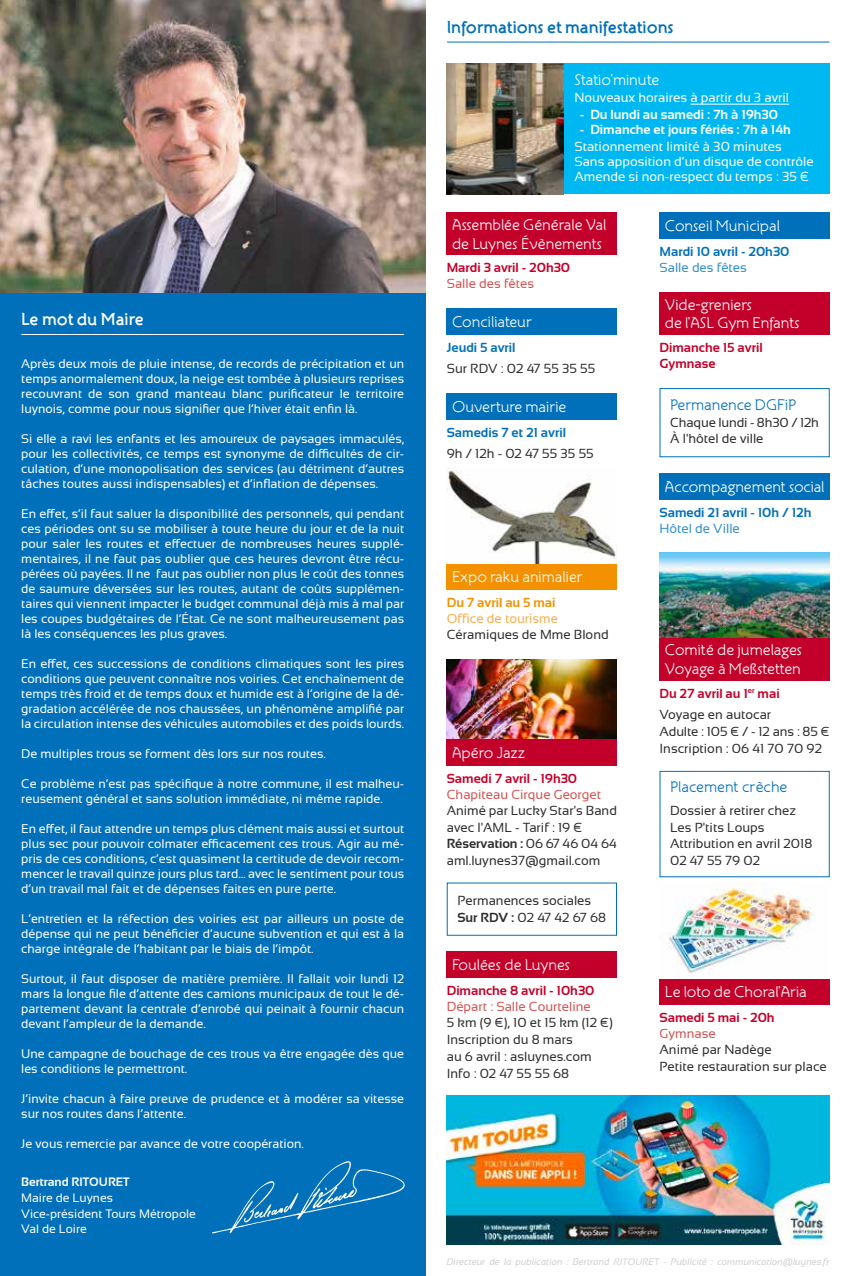
<style>
.page{position:relative;width:851px;height:1276px;background:#fff}
.page>*{position:absolute;margin:0;border:0;box-sizing:border-box;transform-origin:0 0}
.t1{font:700 16.8px "Atelier Sans ITC Std";letter-spacing:-.01em;color:#0070ba}
.t2{font:700 16.8px "Atelier Sans ITC Std";letter-spacing:-.005em;color:#fff}
.t3{font:15px/18.8px "Atelier Sans ITC Std";color:#fff}
.t4{font:15px "Atelier Sans ITC Std";color:#0070ba}
.t5{font:15px "Atelier Sans ITC Std";letter-spacing:-.02em;color:#fff}
.t6{font:13.2px/17px "Sansation";color:#2e2e2d}
.t7{font:13.2px/15px "Sansation";color:#fff}
.t8{font:700 13.2px/15.9px "Sansation";color:#c30029}
.t9{font:700 13.2px "Sansation";color:#0070ba}
.t10{font:13.2px "Sansation";color:#d25452}
.t11{font:700 13.2px "Sansation";color:#fff}
.t12{font:13.2px "Sansation";color:#328ecd}
.t13{font:13.2px "Sansation";color:#f8ae4d}
.t14{font:700 13.2px "Sansation";color:#f39100}
.t15{font:12.6px/15px "Sansation";color:#fff;text-align:justify}
.t16{font:12.15px/15.9px "Sansation";color:#fff}
.t17{font:700 12.15px "Sansation";color:#fff}
.t18{font:italic 9.3px "Sansation";color:#cfd0d0}
.s1{font-weight:700}
</style>
<div class="page">
<div style="left:0;top:222px;width:425px;height:1054px;background:#0070ba"></div>
<img style="left:0;top:0;width:425px;height:292px">
<img style="left:213px;top:1162px;width:191px;height:71px">
<div style="left:446px;top:308px;width:171px;height:27px;background:#0070ba"></div>
<hr style="left:22px;top:334px;width:381px;height:1px;background:#fff">
<div style="left:446px;top:393px;width:171px;height:27px;background:#0070ba"></div>
<div style="left:659px;top:473px;width:170px;height:27px;background:#0070ba"></div>
<div style="left:659px;top:771px;width:170px;height:106px;border:1px solid #0070ba"></div>
<div style="left:659px;top:388px;width:170px;height:69px;border:1px solid #0070ba"></div>
<hr style="left:447px;top:42px;width:382px;height:1px;background:#0070ba">
<div style="left:659px;top:213px;width:170px;height:26px;background:#0070ba"></div>
<div style="left:446px;top:64px;width:383px;height:130px;background:#00b8f1"></div>
<hr style="left:690px;top:104px;width:99px;height:1px;background:#fff">
<img style="left:446px;top:64px;width:117px;height:130px">
<div style="left:446px;top:951px;width:171px;height:27px;background:#c30029"></div>
<div style="left:659px;top:638px;width:170px;height:42px;background:#c30029"></div>
<img style="left:659px;top:553px;width:170px;height:85px">
<div style="left:659px;top:292px;width:170px;height:43px;background:#c30029"></div>
<img style="left:446px;top:659px;width:171px;height:80px">
<div style="left:446px;top:739px;width:171px;height:26px;background:#c30029"></div>
<img style="left:446px;top:1095px;width:383px;height:149px">
<div style="left:659px;top:978px;width:170px;height:27px;background:#c30029"></div>
<img style="left:663px;top:882px;width:152px;height:94px">
<div style="left:446px;top:563px;width:171px;height:27px;background:#f39100"></div>
<img style="left:446px;top:470px;width:171px;height:93px">
<div style="left:446px;top:213px;width:171px;height:42px;background:#c30029"></div>
<h1 class="t2" style="left:21px;top:309px;width:124px">Le mot du Maire</h1>
<p class="t15" style="left:21px;top:356px;width:384px">Après deux mois de pluie intense, de records de précipitation et un temps anormalement doux, la neige est tombée à plusieurs reprises recouvrant de son grand manteau blanc purificateur le territoire luynois, comme pour nous signifier que l’hiver était enfin là.</p>
<p class="t15" style="left:21px;top:431px;width:384px">Si elle a ravi les enfants et les amoureux de paysages immaculés, pour les collectivités, ce temps est synonyme de difficultés de cir&shy;culation, d’une monopolisation des services (au détriment d’autres tâches toutes aussi indispensables) et d’inflation de dépenses.</p>
<p class="t15" style="left:21px;top:506px;width:384px">En effet, s’il faut saluer la disponibilité des personnels, qui pendant ces périodes ont su se mobiliser à toute heure du jour et de la nuit pour saler les routes et effectuer de nombreuses heures supplé&shy;mentaires, il ne faut pas oublier que ces heures devront être récu&shy;pérées où payées. Il ne faut pas oublier non plus le coût des tonnes de saumure déversées sur les routes, autant de coûts supplémen&shy;taires qui viennent impacter le budget communal déjà mis à mal par les coupes budgétaires de l’État. Ce ne sont malheureusement pas là les conséquences les plus graves.</p>
<p class="t15" style="left:21px;top:656px;width:384px">En effet, ces successions de conditions climatiques sont les pires conditions que peuvent connaître nos voiries. Cet enchaînement de temps très froid et de temps doux et humide est à l’origine de la dé&shy;gradation accélérée de nos chaussées, un phénomène amplifié par la circulation intense des véhicules automobiles et des poids lourds.</p>
<p class="t15" style="left:21px;top:746px;width:306px">De multiples trous se forment dès lors sur nos routes.</p>
<p class="t15" style="left:21px;top:776px;width:384px">Ce problème n’est pas spécifique à notre commune, il est malheu&shy;reusement général et sans solution immédiate, ni même rapide.</p>
<p class="t15" style="left:21px;top:821px;width:384px">En effet, il faut attendre un temps plus clément mais aussi et surtout plus sec pour pouvoir colmater efficacement ces trous. Agir au mé&shy;pris de ces conditions, c’est quasiment la certitude de devoir recom&shy;mencer le travail quinze jours plus tard… avec le sentiment pour tous d’un travail mal fait et de dépenses faites en pure perte.</p>
<p class="t15" style="left:21px;top:911px;width:384px">L’entretien et la réfection des voiries est par ailleurs un poste de dépense qui ne peut bénéficier d’aucune subvention et qui est à la charge intégrale de l’habitant par le biais de l’impôt.</p>
<p class="t15" style="left:21px;top:971px;width:384px">Surtout, il faut disposer de matière première. Il fallait voir lundi 12 mars la longue file d’attente des camions municipaux de tout le dé&shy;partement devant la centrale d’enrobé qui peinait à fournir chacun devant l’ampleur de la demande.</p>
<p class="t15" style="left:21px;top:1046px;width:384px">Une campagne de bouchage de ces trous va être engagée dès que les conditions le permettront.</p>
<p class="t15" style="left:21px;top:1091px;width:384px">J’invite chacun à faire preuve de prudence et à modérer sa vitesse sur nos routes dans l’attente.</p>
<p class="t15" style="left:21px;top:1136px;width:284px">Je vous remercie par avance de votre coopération.</p>
<p class="t17" style="left:21px;top:1174px;width:110px">Bertrand RITOURET</p>
<p class="t16" style="left:21px;top:1189px;width:176px">Maire de Luynes<br>Vice-président Tours Métropole<br>Val de Loire</p>
<h1 class="t1" style="left:446px;top:17px;width:228px">Informations et manifestations</h1>
<p class="t3" style="left:574px;top:70px;width:86px">Statio'minute</p>
<p class="t7" style="left:574px;top:90px;width:216px">Nouveaux horaires à partir du 3 avril</p>
<p class="t11" style="left:579px;top:107px;width:200px">- Du lundi au samedi : 7h à 19h30</p>
<p class="t11" style="left:579px;top:122px;width:213px">- Dimanche et jours fériés : 7h à 14h</p>
<p class="t7" style="left:574px;top:139px;width:241px">Stationnement limité à 30 minutes<br>Sans apposition d’un disque de contrôle<br>Amende si non-respect du temps : 35 €</p>
<p class="t3" style="left:452px;top:215px;width:156px">Assemblée Générale Val de Luynes Évènements</p>
<p class="t10" style="left:446px;top:276px;width:89px">Salle des fêtes</p>
<p class="t8" style="left:446px;top:260px;width:125px">Mardi 3 avril - 20h30</p>
<p class="t3" style="left:452px;top:312px;width:82px">Conciliateur</p>
<p class="t6" style="left:446px;top:360px;width:150px">Sur RDV : 02 47 55 35 55</p>
<p class="t9" style="left:446px;top:340px;width:70px">Jeudi 5 avril</p>
<p class="t3" style="left:452px;top:397px;width:116px">Ouverture mairie</p>
<p class="t6" style="left:446px;top:445px;width:148px">9h / 12h - 02 47 55 35 55</p>
<p class="t9" style="left:446px;top:425px;width:121px">Samedis 7 et 21 avril</p>
<p class="t3" style="left:452px;top:567px;width:132px">Expo raku animalier</p>
<p class="t14" style="left:446px;top:595px;width:110px">Du 7 avril au 5 mai</p>
<p class="t13" style="left:446px;top:611px;width:113px">Office de tourisme</p>
<p class="t6" style="left:446px;top:626px;width:163px">Céramiques de Mme Blond</p>
<p class="t3" style="left:452px;top:743px;width:74px">Apéro Jazz</p>
<p class="t8" style="left:446px;top:770px;width:132px">Samedi 7 avril - 19h30</p>
<p class="t10" style="left:446px;top:787px;width:156px">Chapiteau Cirque Georget</p>
<p class="t6" style="left:446px;top:801px;width:172px">Animé par Lucky Star's Band avec l'AML - Tarif : 19 €<br><span class="s1">Réservation :</span> 06 67 46 04 64 aml.luynes37@gmail.com</p>
<p class="t6" style="left:457px;top:892px;width:150px">Permanences sociales<br><span class="s1">Sur RDV :</span> 02 47 42 67 68</p>
<p class="t3" style="left:452px;top:955px;width:120px">Foulées de Luynes</p>
<p class="t8" style="left:446px;top:983px;width:149px">Dimanche 8 avril - 10h30</p>
<p class="t10" style="left:446px;top:999px;width:145px">Départ : Salle Courteline</p>
<p class="t6" style="left:446px;top:1014px;width:168px">5 km (9 €), 10 et 15 km (12 €)<br>Inscription du 8 mars<br>au 6 avril : asluynes.com<br>Info : 02 47 55 55 68</p>
<p class="t3" style="left:664px;top:217px;width:117px">Conseil Municipal</p>
<p class="t12" style="left:659px;top:260px;width:89px">Salle des fêtes</p>
<p class="t9" style="left:659px;top:244px;width:131px">Mardi 10 avril - 20h30</p>
<p class="t3" style="left:664px;top:295px;width:136px">Vide-greniers<br>de l'ASL Gym Enfants</p>
<p class="t8" style="left:659px;top:340px;width:105px">Dimanche 15 avril<br>Gymnase</p>
<p class="t4" style="left:670px;top:395px;width:127px">Permanence DGFiP</p>
<p class="t6" style="left:670px;top:413px;width:150px">Chaque lundi - 8h30 / 12h<br>À l'hôtel de ville</p>
<p class="t5" style="left:664px;top:477px;width:161px">Accompagnement social</p>
<p class="t12" style="left:659px;top:521px;width:82px">Hôtel de Ville</p>
<p class="t9" style="left:659px;top:505px;width:153px">Samedi 21 avril - 10h / 12h</p>
<p class="t3" style="left:664px;top:640px;width:139px">Comité de jumelages<br>Voyage à Meßstetten</p>
<p class="t6" style="left:659px;top:706px;width:172px">Voyage en autocar<br>Adulte : 105 € / - 12 ans : 85 €<br>Inscription : 06 41 70 70 92</p>
<p class="t8" style="left:659px;top:685px;width:122px">Du 27 avril au 1<sup>er</sup> mai</p>
<p class="t4" style="left:670px;top:778px;width:119px">Placement crèche</p>
<p class="t6" style="left:670px;top:801px;width:144px">Dossier à retirer chez<br>Les P'tits Loups<br>Attribution en avril 2018<br>02 47 55 79 02</p>
<p class="t3" style="left:664px;top:982px;width:143px">Le loto de Choral'Aria</p>
<p class="t8" style="left:659px;top:1009px;width:117px">Samedi 5 mai - 20h</p>
<p class="t10" style="left:659px;top:1026px;width:58px">Gymnase</p>
<p class="t6" style="left:659px;top:1041px;width:169px">Animé par Nadège<br>Petite restauration sur place</p>
<p class="t18" style="left:446px;top:1257px;width:384px">Directeur de la publication : Bertrand RITOURET - Publicité : communication@luynes.fr</p>
</div>
